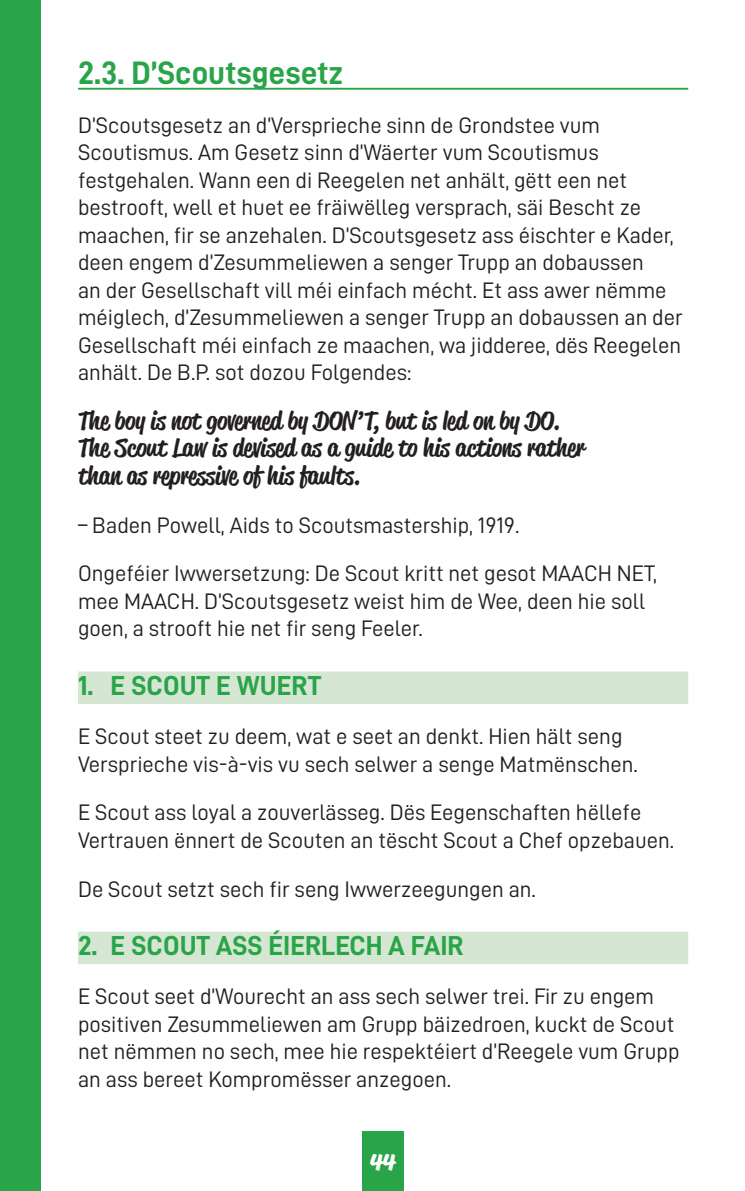
<style>
.page{position:relative;width:745px;height:1191px;background:#fff}
.page>*{position:absolute;margin:0;border:0;box-sizing:border-box;transform-origin:0 0}
.t1{font:32.5px "D DIN Bold";color:#29a449}
.t2{font:27.5px "D DIN Bold";color:#29a449}
.t3{font:500 25px/27.5px "Reklame Script";color:#231f20}
.t4{font:22.5px/27.5px "D DIN";color:#231f20}
.t5{font:700 22.5px "Reklame Script";color:#fff}
</style>
<div class="page">
<div style="left:0;top:0;width:41px;height:1191px;background:#29a449"></div>
<div style="left:362px;top:1131px;width:41px;height:60px;background:#29a449"></div>
<hr style="left:78px;top:88px;width:609px;height:2px;background:#29a449">
<div style="left:78px;top:671px;width:609px;height:33px;background:#d5e6d2"></div>
<div style="left:78px;top:931px;width:609px;height:33px;background:#d5e6d2"></div>
<h1 class="t1" style="left:78px;top:55px;width:266px">2.3. D’Scoutsgesetz</h1>
<p class="t4" style="left:78px;top:111px;width:605px">D’Scoutsgesetz an d’Versprieche sinn de Grondstee vum Scoutismus. Am Gesetz sinn d’Wäerter vum Scoutismus festgehalen. Wann een di Reegelen net anhält, gëtt een net bestrooft, well et huet ee fräiwëlleg versprach, säi Bescht ze maachen, fir se anzehalen. D’Scoutsgesetz ass éischter e Kader, deen engem d’Zesummeliewen a senger Trupp an dobaussen<br>an der Gesellschaft vill méi einfach mécht. Et ass awer nëmme méiglech, d’Zesummeliewen a senger Trupp an dobaussen an der Gesellschaft méi einfach ze maachen, wa jidderee, dës Reegelen anhält. De B.P. sot dozou Folgendes:</p>
<p class="t3" style="left:78px;top:406px;width:508px">The boy is not governed by DON’T, but is led on by DO.<br>The Scout Law is devised as a guide to his actions rather than as repressive of his faults.</p>
<p class="t4" style="left:78px;top:500px;width:580px;line-height:48.8px">– Baden Powell, Aids to Scoutsmastership, 1919.<br>Ongeféier Iwwersetzung: De Scout kritt net gesot MAACH NET,</p>
<p class="t4" style="left:78px;top:587px;width:568px">mee MAACH. D’Scoutsgesetz weist him de Wee, deen hie soll goen, a strooft hie net fir seng Feeler.</p>
<p class="t2" style="left:78px;top:670px;width:245px">1. E SCOUT E WUERT</p>
<p class="t4" style="left:78px;top:722px;width:561px">E Scout steet zu deem, wat e seet an denkt. Hien hält seng<br>Versprieche vis-à-vis vu sech selwer a senge Matmënschen.</p>
<p class="t4" style="left:78px;top:798px;width:597px">E Scout ass loyal a zouverlässeg. Dës Eegenschaften hëllefe<br>Vertrauen ënnert de Scouten an tëscht Scout a Chef opzebauen.</p>
<p class="t4" style="left:78px;top:874px;width:459px">De Scout setzt sech fir seng Iwwerzeegungen an.</p>
<p class="t2" style="left:78px;top:930px;width:387px">2. E SCOUT ASS ÉIERLECH A FAIR</p>
<p class="t4" style="left:78px;top:982px;width:602px">E Scout seet d’Wourecht an ass sech selwer trei. Fir zu engem positiven Zesummeliewen am Grupp bäizedroen, kuckt de Scout net nëmmen no sech, mee hie respektéiert d’Reegele vum Grupp an ass bereet Kompromësser anzegoen.</p>
<p class="t5" style="left:370px;top:1146px;width:27px">44</p>
</div>
